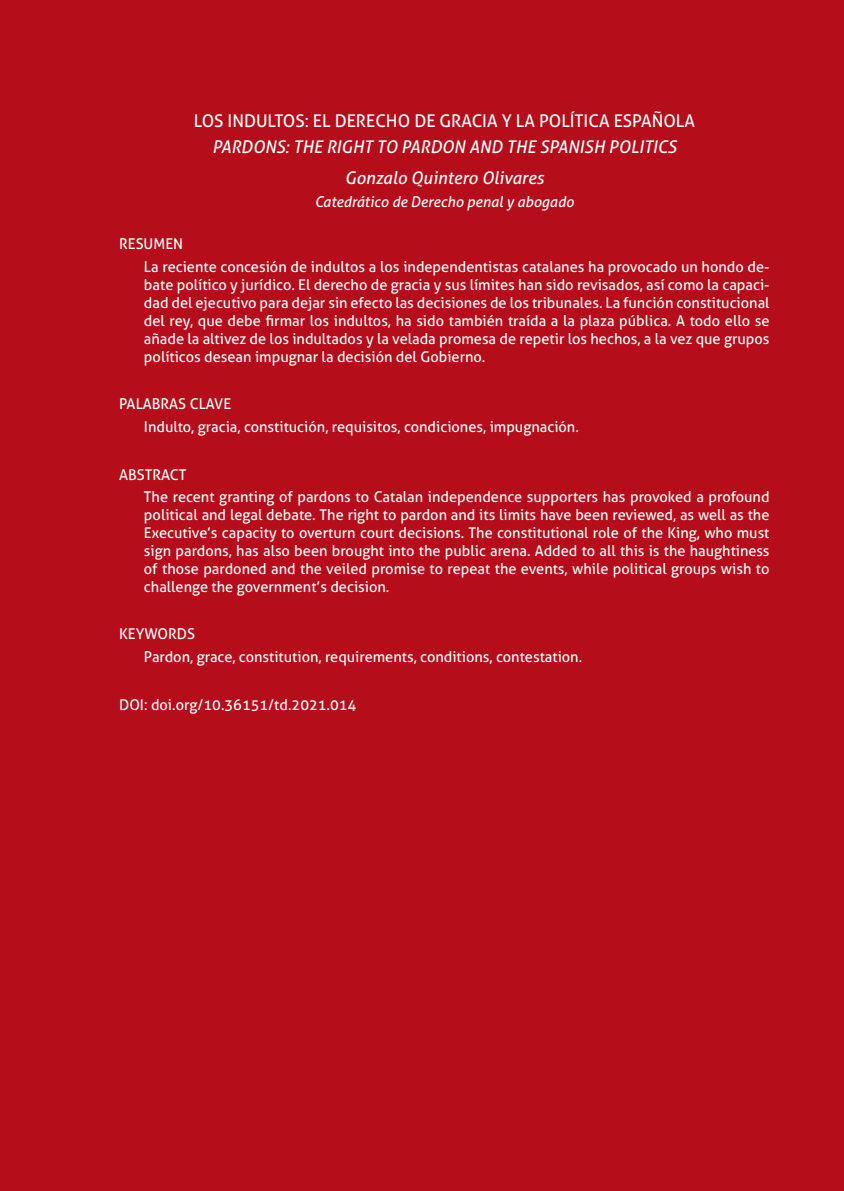
<style>
.page{position:relative;width:844px;height:1191px;background:#fff}
.page>*{position:absolute;margin:0;border:0;box-sizing:border-box;transform-origin:0 0}
.Resumen_título_españ{font:17.5px "Aller";color:#fff}
.Resumen_título_inglé{font:italic 17.5px "Aller";color:#fff}
.Resumen_autor{font:italic 17.5px "Aller";color:#fff}
.Resumen_texto{font:14.88px/17.8px "Aller";color:#fff;text-align:justify}
.Resumen_titular{font:14.88px "Aller";color:#fff}
.Resumen_cargo{font:italic 14.88px "Aller";color:#fff}
</style>
<div class="page">
<div style="left:0;top:0;width:843px;height:1191px;background:#b50e1a"></div>
<p class="Resumen_título_españ" style="left:194px;top:110px;width:502px">LOS INDULTOS: EL DERECHO DE GRACIA Y LA POLÍTICA ESPAÑOLA</p>
<p class="Resumen_título_inglé" style="left:212px;top:136px;width:466px">PARDONS: THE RIGHT TO PARDON AND THE SPANISH POLITICS</p>
<p class="Resumen_autor" style="left:345px;top:167px;width:200px">Gonzalo Quintero Olivares</p>
<p class="Resumen_cargo" style="left:315px;top:192px;width:260px">Catedrático de Derecho penal y abogado</p>
<p class="Resumen_titular" style="left:119px;top:235px;width:65px">RESUMEN</p>
<p class="Resumen_texto" style="left:144px;top:258px;width:627px">La reciente concesión de indultos a los independentistas catalanes ha provocado un hondo de&shy;bate político y jurídico. El derecho de gracia y sus límites han sido revisados, así como la capaci&shy;dad del ejecutivo para dejar sin efecto las decisiones de los tribunales. La función constitucional del rey, que debe firmar los indultos, ha sido también traída a la plaza pública. A todo ello se añade la altivez de los indultados y la velada promesa de repetir los hechos, a la vez que grupos políticos desean impugnar la decisión del Gobierno.</p>
<p class="Resumen_titular" style="left:119px;top:395px;width:114px">PALABRAS CLAVE</p>
<p class="Resumen_texto" style="left:144px;top:418px;width:436px">Indulto, gracia, constitución, requisitos, condiciones, impugnación.</p>
<p class="Resumen_titular" style="left:119px;top:465px;width:69px">ABSTRACT</p>
<p class="Resumen_texto" style="left:144px;top:488px;width:627px">The recent granting of pardons to Catalan independence supporters has provoked a profound political and legal debate. The right to pardon and its limits have been reviewed, as well as the Executive’s capacity to overturn court decisions. The constitutional role of the King, who must sign pardons, has also been brought into the public arena. Added to all this is the haughtiness of those pardoned and the veiled promise to repeat the events, while political groups wish to challenge the government’s decision.</p>
<p class="Resumen_titular" style="left:119px;top:625px;width:77px">KEYWORDS</p>
<p class="Resumen_texto" style="left:144px;top:648px;width:439px">Pardon, grace, constitution, requirements, conditions, contestation.</p>
<p class="Resumen_titular" style="left:119px;top:695px;width:239px">DOI: doi.org/10.36151/td.2021.014</p>
</div>
